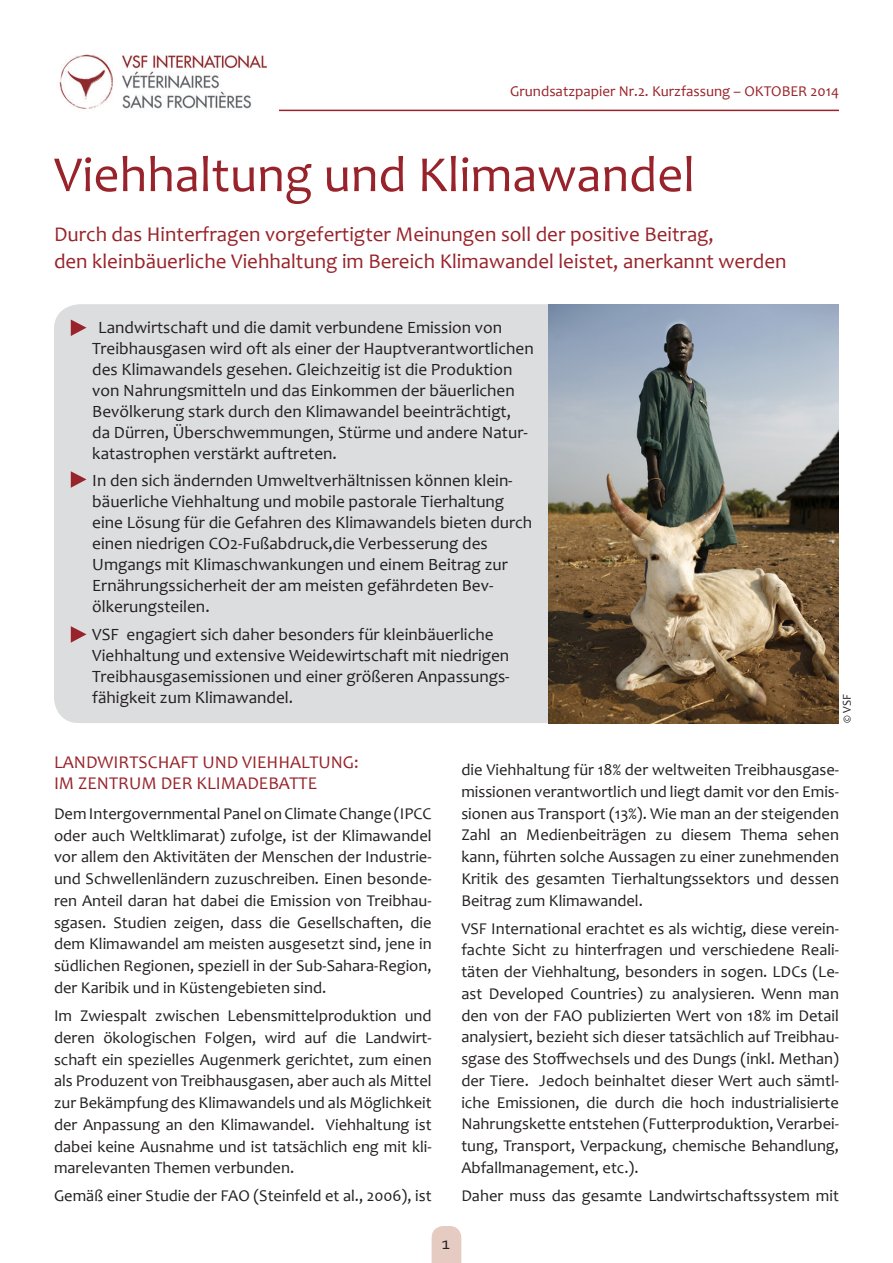
<style>
.page{position:relative;width:893px;height:1263px;background:#fff}
.page>*{position:absolute;margin:0;border:0;box-sizing:border-box;transform-origin:0 0}
.t1{font:51px "Candara";color:#98232a}
.t2{font:21px "Candara";color:#98232a}
.t3{font:18px/21px "Candara";color:#98232a}
.t4{font:18px "Corbel";color:#231f20}
.t5{font:17.25px/21px "Candara";color:#231f20}
.TESTO{font:16.5px/21.8px "Candara";color:#231f20;text-align:justify}
.t6{font:15px "Candara";color:#98232a}
.TESTO-2{font:12px "Candara";color:#231f20}
</style>
<div class="page">
<svg style="left:432px;top:1226px;width:29px;height:37px"></svg>
<hr style="left:135px;top:110px;width:704px;height:1px;background:#98232a">
<img style="left:59px;top:54px;width:219px;height:57px">
<div style="left:54px;top:304px;width:785px;height:419px;background:#dcdddf;border-radius:26px"></div>
<img style="left:549px;top:304px;width:290px;height:419px">
<svg style="left:71px;top:320px;width:16px;height:16px"></svg>
<svg style="left:71px;top:471px;width:16px;height:17px"></svg>
<svg style="left:71px;top:626px;width:16px;height:17px"></svg>
<p class="t6" style="left:510px;top:82px;width:330px">Grundsatzpapier Nr.2. Kurzfassung – OKTOBER 2014</p>
<p class="t1" style="left:54px;top:143px;width:642px">Viehhaltung und Klimawandel</p>
<p class="t2" style="left:54px;top:221px;width:661px">Durch das Hinterfragen vorgefertigter Meinungen soll der positive Beitrag,</p>
<p class="t2" style="left:54px;top:248px;width:734px">den kleinbäuerliche Viehhaltung im Bereich Klimawandel leistet, anerkannt werden</p>
<p class="t5" style="left:92px;top:317px;width:443px;text-indent:6px">Landwirtschaft und die damit verbundene Emission von Treibhausgasen wird oft als einer der Hauptverantwortlichen des Klimawandels gesehen. Gleichzeitig ist die Produktion von Nahrungsmitteln und das Einkommen der bäuerlichen Bevölkerung stark durch den Klimawandel beeinträchtigt,<br>da Dürren, Überschwemmungen, Stürme und andere Natur&shy;katastrophen verstärkt auftreten.</p>
<p class="t5" style="left:92px;top:470px;width:442px">In den sich ändernden Umweltverhältnissen können klein&shy;bäuerliche Viehhaltung und mobile pastorale Tierhaltung eine Lösung für die Gefahren des Klimawandels bieten durch einen niedrigen CO2-Fußabdruck,die Verbesserung des Umgangs mit Klimaschwankungen und einem Beitrag zur Ernährungssicherheit der am meisten gefährdeten Bev&shy;ölkerungsteilen.</p>
<p class="t5" style="left:92px;top:623px;width:419px">VSF engagiert sich daher besonders für kleinbäuerliche Viehhaltung und extensive Weidewirtschaft mit niedrigen Treibhausgasemissionen und einer größeren Anpassungs&shy;fähigkeit zum Klimawandel.</p>
<p class="TESTO-2" style="left:839px;top:723px;width:30px;rotate:-90deg">© VSF</p>
<p class="t3" style="left:54px;top:751px;width:306px">LANDWIRTSCHAFT UND VIEHHALTUNG:<br>IM ZENTRUM DER KLIMADEBATTE</p>
<p class="TESTO" style="left:54px;top:802px;width:379px">Dem Intergovernmental Panel on Climate Change (IPCC oder auch Weltklimarat) zufolge, ist der Klimawandel vor allem den Aktivitäten der Menschen der Industrie&shy;und Schwellenländern zuzuschreiben. Einen besonde&shy;ren Anteil daran hat dabei die Emission von Treibhau&shy;sgasen. Studien zeigen, dass die Gesellschaften, die dem Klimawandel am meisten ausgesetzt sind, jene in südlichen Regionen, speziell in der Sub-Sahara-Region, der Karibik und in Küstengebieten sind.</p>
<p class="TESTO" style="left:54px;top:1005px;width:379px">Im Zwiespalt zwischen Lebensmittelproduktion und deren ökologischen Folgen, wird auf die Landwirt&shy;schaft ein spezielles Augenmerk gerichtet, zum einen als Produzent von Treibhausgasen, aber auch als Mittel zur Bekämpfung des Klimawandels und als Möglichkeit der Anpassung an den Klimawandel. Viehhaltung ist dabei keine Ausnahme und ist tatsächlich eng mit kli&shy;marelevanten Themen verbunden.</p>
<p class="TESTO" style="left:54px;top:1185px;width:379px">Gemäß einer Studie der FAO (Steinfeld et al., 2006), ist</p>
<p class="TESTO" style="left:461px;top:759px;width:379px">die Viehhaltung für 18% der weltweiten Treibhausgase&shy;missionen verantwortlich und liegt damit vor den Emis&shy;sionen aus Transport (13%). Wie man an der steigenden Zahl an Medienbeiträgen zu diesem Thema sehen kann, führten solche Aussagen zu einer zunehmenden Kritik des gesamten Tierhaltungssektors und dessen Beitrag zum Klimawandel.</p>
<p class="TESTO" style="left:461px;top:917px;width:379px">VSF International erachtet es als wichtig, diese verein&shy;fachte Sicht zu hinterfragen und verschiedene Reali&shy;täten der Viehhaltung, besonders in sogen. LDCs (Le&shy;ast Developed Countries) zu analysieren. Wenn man den von der FAO publizierten Wert von 18% im Detail analysiert, bezieht sich dieser tatsächlich auf Treibhau&shy;sgase des Stoffwechsels und des Dungs (inkl. Methan) der Tiere. Jedoch beinhaltet dieser Wert auch sämtl&shy;iche Emissionen, die durch die hoch industrialisierte Nahrungskette entstehen (Futterproduktion, Verarbei&shy;tung, Transport, Verpackung, chemische Behandlung, Abfallmanagement, etc.).</p>
<p class="TESTO" style="left:461px;top:1185px;width:379px">Daher muss das gesamte Landwirtschaftssystem mit</p>
<p class="t4" style="left:442px;top:1231px;width:10px">1</p>
</div>
